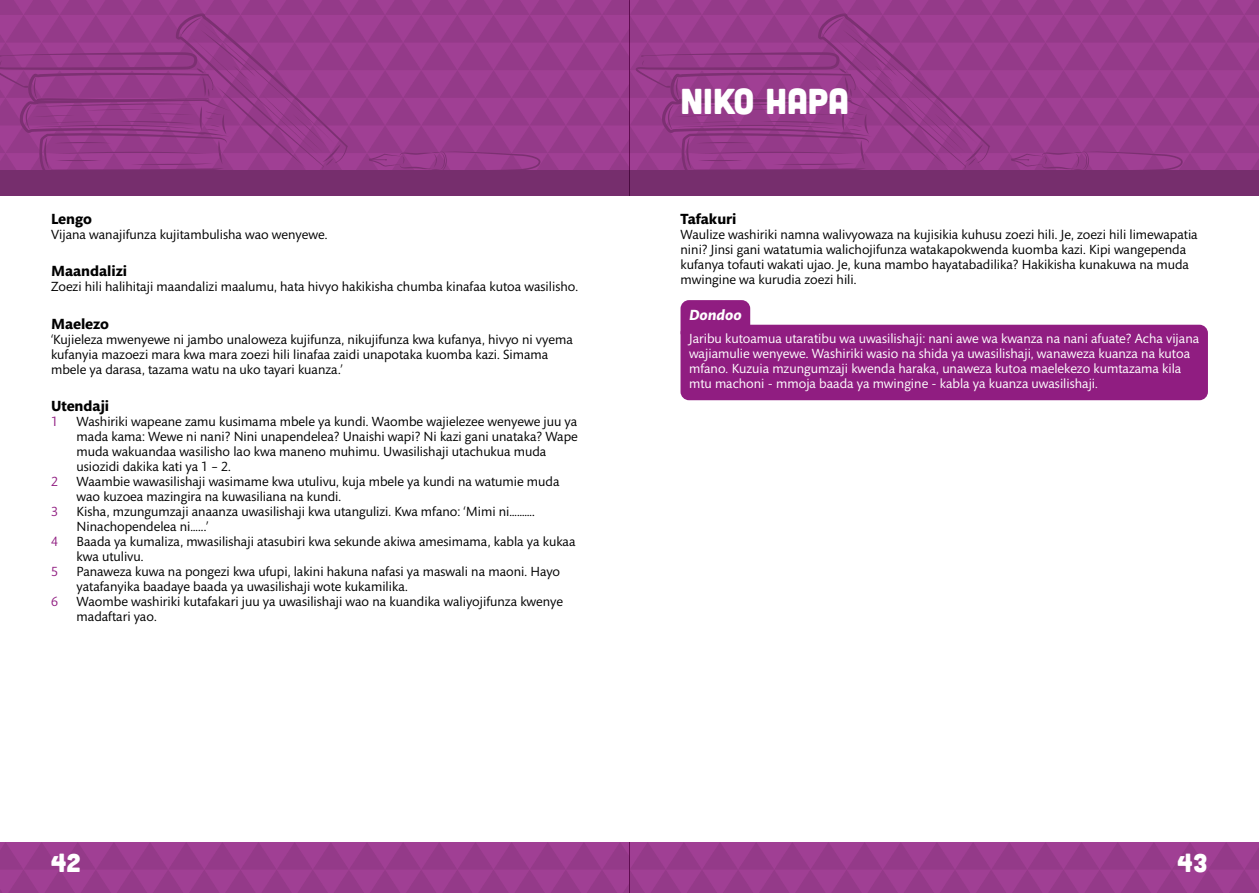
<style>
.page{position:relative;width:1259px;height:893px;background:#fff}
.page>*{position:absolute;margin:0;border:0;box-sizing:border-box;transform-origin:0 0}
.t1{font:36px "Cubano";color:#fff}
.t2{font:25.5px "Cubano";color:#fff}
.t3{font:700 15px "Mundo Sans Std";color:#000}
.t4{font:italic 700 15px "Mundo Sans Std";color:#fff}
.t5{font:13.5px/15px "Mundo Sans Std";color:#000}
.t6{font:13.5px/15px "Mundo Sans Std";color:#fff}
.t7{font:13.5px "Mundo Sans Std";color:#901d81}
</style>
<div class="page">
<svg style="left:629px;top:0;width:630px;height:196px;background:#913785"></svg>
<svg style="left:0;top:0;width:629px;height:196px;background:#933988"></svg>
<div style="left:0;top:842px;width:629px;height:51px;background:#9e3e91"></div>
<div style="left:629px;top:842px;width:630px;height:51px;background:#9e3e92"></div>
<div style="left:680px;top:300px;width:70px;height:41px;background:#901d81;border-radius:9px"></div>
<div style="left:680px;top:325px;width:528px;height:75px;background:#901d81;border-radius:9px"></div>
<p class="t3" style="left:51px;top:210px;width:42px">Lengo</p>
<p class="t5" style="left:51px;top:227px;width:278px">Vijana wanajifunza kujitambulisha wao wenyewe.</p>
<p class="t3" style="left:51px;top:263px;width:77px">Maandalizi</p>
<p class="t5" style="left:51px;top:279px;width:529px">Zoezi hili halihitaji maandalizi maalumu, hata hivyo hakikisha chumba kinafaa kutoa wasilisho.</p>
<p class="t3" style="left:51px;top:315px;width:60px">Maelezo</p>
<p class="t5" style="left:51px;top:332px;width:523px">‘Kujieleza mwenyewe ni jambo unaloweza kujifunza, nikujifunza kwa kufanya, hivyo ni vyema kufanyia mazoezi mara kwa mara zoezi hili linafaa zaidi unapotaka kuomba kazi. Simama mbele ya darasa, tazama watu na uko tayari kuanza.’</p>
<p class="t3" style="left:51px;top:398px;width:60px">Utendaji</p>
<p class="t7" style="left:51px;top:414px;width:8px">1</p>
<p class="t5" style="left:77px;top:414px;width:503px">Washiriki wapeane zamu kusimama mbele ya kundi. Waombe wajielezee wenyewe juu ya mada kama: Wewe ni nani? Nini unapendelea? Unaishi wapi? Ni kazi gani unataka? Wape muda wakuandaa wasilisho lao kwa maneno muhimu. Uwasilishaji utachukua muda usiozidi dakika kati ya 1 – 2.</p>
<p class="t7" style="left:51px;top:474px;width:8px">2</p>
<p class="t5" style="left:77px;top:474px;width:484px">Waambie wawasilishaji wasimame kwa utulivu, kuja mbele ya kundi na watumie muda wao kuzoea mazingira na kuwasiliana na kundi.</p>
<p class="t7" style="left:51px;top:504px;width:8px">3</p>
<p class="t5" style="left:77px;top:504px;width:460px">Kisha, mzungumzaji anaanza uwasilishaji kwa utangulizi. Kwa mfano: ‘Mimi ni……….<br>Ninachopendelea ni…...’</p>
<p class="t7" style="left:51px;top:534px;width:8px">4</p>
<p class="t5" style="left:77px;top:534px;width:500px">Baada ya kumaliza, mwasilishaji atasubiri kwa sekunde akiwa amesimama, kabla ya kukaa kwa utulivu.</p>
<p class="t7" style="left:51px;top:564px;width:8px">5</p>
<p class="t5" style="left:77px;top:564px;width:485px">Panaweza kuwa na pongezi kwa ufupi, lakini hakuna nafasi ya maswali na maoni. Hayo yatafanyika baadaye baada ya uwasilishaji wote kukamilika.</p>
<p class="t7" style="left:51px;top:594px;width:8px">6</p>
<p class="t5" style="left:77px;top:594px;width:488px">Waombe washiriki kutafakari juu ya uwasilishaji wao na kuandika waliyojifunza kwenye madaftari yao.</p>
<h1 class="t1" style="left:680px;top:78px;width:170px">NIKO HAPA</h1>
<p class="t3" style="left:680px;top:210px;width:57px">Tafakuri</p>
<p class="t5" style="left:680px;top:227px;width:519px">Waulize washiriki namna walivyowaza na kujisikia kuhusu zoezi hili. Je, zoezi hili limewapatia nini? Jinsi gani watatumia walichojifunza watakapokwenda kuomba kazi. Kipi wangependa kufanya tofauti wakati ujao. Je, kuna mambo hayatabadilika? Hakikisha kunakuwa na muda mwingine wa kurudia zoezi hili.</p>
<p class="t4" style="left:689px;top:306px;width:54px">Dondoo</p>
<p class="t6" style="left:689px;top:331px;width:512px">Jaribu kutoamua utaratibu wa uwasilishaji: nani awe wa kwanza na nani afuate? Acha vijana wajiamulie wenyewe. Washiriki wasio na shida ya uwasilishaji, wanaweza kuanza na kutoa mfano. Kuzuia mzungumzaji kwenda haraka, unaweza kutoa maelekezo kumtazama kila mtu machoni - mmoja baada ya mwingine - kabla ya kuanza uwasilishaji.</p>
<h2 class="t2" style="left:51px;top:847px;width:31px">42</h2>
<h2 class="t2" style="left:1177px;top:847px;width:32px">43</h2>
</div>
